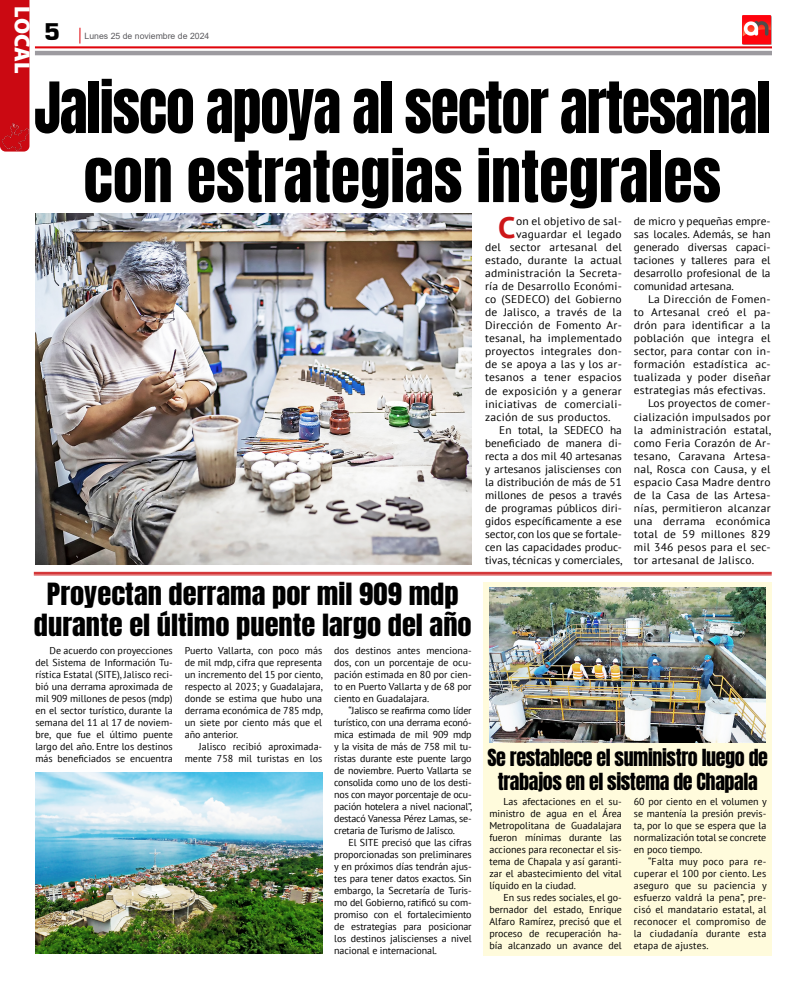
<style>
.page{position:relative;width:808px;height:1007px;background:#fff}
.page>*{position:absolute;margin:0;border:0;box-sizing:border-box;transform-origin:0 0}
.t1{font:60px/69px "Anton";letter-spacing:-.02em;color:#000;text-align:center;scale:.96 1}
.t2{font:700 29.6px "PT Sans";color:#cd1719;scale:1.05 1}
.t3{font:26px/31.2px "Anton";color:#000;text-align:center;scale:1.1 1}
.t4{font:900 25px "Eurostile";color:#000}
.t5{font:900 22px "Myriad Pro";letter-spacing:-.005em;color:#fff}
.t6{font:20px/24px "Anton";letter-spacing:-.02em;color:#000;text-align:center}
.t7{font:11px "PT Sans";letter-spacing:.02em;color:#000;scale:1.05 1}
.t8{font:11px "PT Sans";color:#000}
.t9{font:11px/13px "PT Sans";letter-spacing:.02em;color:#000;text-align:justify}
.t10{font:10px/12px "PT Sans";color:#000;text-align:justify}
.t11{font:8.7px "Arial";color:#5c5b5f}
</style>
<div class="page">
<svg style="left:35px;top:28px;width:737px;height:27px"></svg>
<img style="left:742px;top:16px;width:30px;height:29px">
<img style="left:35px;top:214px;width:437px;height:350px">
<hr style="left:34px;top:572px;width:738px;height:1px;background:#cd1719">
<hr style="left:34px;top:573px;width:738px;height:1px;background:#cd1719">
<hr style="left:34px;top:574px;width:738px;height:1px;background:#cd1719">
<div style="left:484px;top:582px;width:288px;height:373px;background:#fffbdc"></div>
<img style="left:35px;top:772px;width:287px;height:181px">
<img style="left:490px;top:587px;width:276px;height:155px">
<div style="left:0;top:0;width:29px;height:120px;background:#cb0912"></div>
<img style="left:0;top:120px;width:30px;height:32px">
<h3 class="t5" style="left:37px;top:6px;width:68px;rotate:90deg">LOCAL</h3>
<h3 class="t4" style="left:44px;top:18px;width:17px">5</h3>
<p class="t11" style="left:85px;top:30px;width:126px">Lunes 25 de noviembre de 2024</p>
<h1 class="t1" style="left:34px;top:78px;width:769px">Jalisco apoya al sector artesanal con estrategias integrales</h1>
<h3 class="t3" style="left:34px;top:580px;width:399px">Proyectan derrama por mil 909 mdp durante el último puente largo del año</h3>
<p class="t10" style="left:35px;top:643px;width:139px;text-indent:14px">De acuerdo con proyecciones del Sistema de Información Tu&shy;rística Estatal (SITE), Jalisco reci&shy;bió una derrama aproximada de mil 909 millones de pesos (mdp) en el sector turístico, durante la semana del 11 al 17 de noviem&shy;bre, que fue el último puente largo del año. Entre los destinos más beneficiados se encuentra</p>
<p class="t10" style="left:185px;top:643px;width:140px">Puerto Vallarta, con poco más de mil mdp, cifra que representa un incremento del 15 por ciento, respecto al 2023; y Guadalajara, donde se estima que hubo una derrama económica de 785 mdp, un siete por ciento más que el año anterior.</p>
<p class="t10" style="left:185px;top:739px;width:139px;text-align:right">Jalisco recibió aproximada&shy;mente 758 mil turistas en los</p>
<p class="t10" style="left:334px;top:643px;width:139px">dos destinos antes menciona&shy;dos, con un porcentaje de ocu&shy;pación estimada en 80 por cien&shy;to en Puerto Vallarta y de 68 por ciento en Guadalajara.</p>
<p class="t10" style="left:334px;top:703px;width:140px;text-indent:14px">“Jalisco se reafirma como líder turístico, con una derrama econó&shy;mica estimada de mil 909 mdp y la visita de más de 758 mil tu&shy;ristas durante este puente largo de noviembre. Puerto Vallarta se consolida como uno de los desti&shy;nos con mayor porcentaje de ocu&shy;pación hotelera a nivel nacional”, destacó Vanessa Pérez Lamas, se&shy;cretaria de Turismo de Jalisco.</p>
<p class="t10" style="left:334px;top:835px;width:139px;text-indent:14px">El SITE precisó que las cifras proporcionadas son preliminares y en próximos días tendrán ajus&shy;tes para tener datos exactos. Sin embargo, la Secretaría de Turis&shy;mo del Gobierno, ratificó su com&shy;promiso con el fortalecimiento de estrategias para posicionar los destinos jaliscienses a nivel nacional e internacional.</p>
<h2 class="t2" style="left:498px;top:208px;width:18px">C</h2>
<p class="t7" style="left:516px;top:214px;width:102px">on el objetivo de sal-</p>
<p class="t7" style="left:516px;top:227px;width:102px">vaguardar el legado</p>
<p class="t7" style="left:485px;top:240px;width:132px">del sector artesanal del</p>
<p class="t7" style="left:485px;top:253px;width:132px">estado, durante la actual</p>
<p class="t7" style="left:485px;top:266px;width:132px">administración la Secreta-</p>
<p class="t7" style="left:485px;top:279px;width:132px">ría de Desarrollo Económi-</p>
<p class="t7" style="left:485px;top:292px;width:132px">co (SEDECO) del Gobierno</p>
<p class="t7" style="left:485px;top:305px;width:132px">de Jalisco, a través de la</p>
<p class="t7" style="left:485px;top:318px;width:132px">Dirección de Fomento Ar-</p>
<p class="t7" style="left:485px;top:331px;width:132px">tesanal, ha implementado</p>
<p class="t7" style="left:485px;top:344px;width:132px">proyectos integrales don-</p>
<p class="t7" style="left:485px;top:357px;width:132px">de se apoya a las y los ar-</p>
<p class="t7" style="left:485px;top:370px;width:132px">tesanos a tener espacios</p>
<p class="t7" style="left:485px;top:383px;width:132px">de exposición y a generar</p>
<p class="t7" style="left:485px;top:396px;width:132px">iniciativas de comerciali-</p>
<p class="t7" style="left:485px;top:409px;width:121px">zación de sus productos.</p>
<p class="t8" style="left:499px;top:422px;width:124px">En total, la SEDECO ha</p>
<p class="t8" style="left:485px;top:435px;width:138px">beneficiado de manera di-</p>
<p class="t8" style="left:485px;top:448px;width:138px">recta a dos mil 40 artesanas</p>
<p class="t8" style="left:485px;top:461px;width:138px">y artesanos jaliscienses con</p>
<p class="t8" style="left:485px;top:474px;width:138px">la distribución de más de 51</p>
<p class="t8" style="left:485px;top:487px;width:138px">millones de pesos a través</p>
<p class="t8" style="left:485px;top:500px;width:138px">de programas públicos diri-</p>
<p class="t8" style="left:485px;top:513px;width:138px">gidos específicamente a ese</p>
<p class="t8" style="left:485px;top:526px;width:138px">sector, con los que se fortale-</p>
<p class="t8" style="left:485px;top:539px;width:138px">cen las capacidades produc-</p>
<p class="t8" style="left:485px;top:552px;width:139px">tivas, técnicas y comerciales,</p>
<p class="t9" style="left:634px;top:215px;width:138px">de micro y pequeñas empre&shy;sas locales. Además, se han generado diversas capaci&shy;taciones y talleres para el desarrollo profesional de la comunidad artesana.</p>
<p class="t7" style="left:648px;top:292px;width:118px">La Dirección de Fomen-</p>
<p class="t7" style="left:634px;top:305px;width:132px">to Artesanal creó el pa-</p>
<p class="t7" style="left:634px;top:318px;width:132px">drón para identificar a la</p>
<p class="t7" style="left:634px;top:331px;width:132px">población que integra el</p>
<p class="t7" style="left:634px;top:344px;width:132px">sector, para contar con in-</p>
<p class="t7" style="left:634px;top:357px;width:132px">formación estadística ac-</p>
<p class="t7" style="left:634px;top:370px;width:132px">tualizada y poder diseñar</p>
<p class="t7" style="left:634px;top:383px;width:127px">estrategias más efectivas.</p>
<p class="t7" style="left:648px;top:396px;width:118px">Los proyectos de comer-</p>
<p class="t7" style="left:634px;top:409px;width:132px">cialización impulsados por</p>
<p class="t7" style="left:634px;top:422px;width:133px">la administración estatal,</p>
<p class="t7" style="left:634px;top:435px;width:132px">como Feria Corazón de Ar-</p>
<p class="t7" style="left:634px;top:448px;width:132px">tesano, Caravana Artesa-</p>
<p class="t7" style="left:634px;top:461px;width:132px">nal, Rosca con Causa, y el</p>
<p class="t7" style="left:634px;top:474px;width:132px">espacio Casa Madre dentro</p>
<p class="t7" style="left:634px;top:487px;width:132px">de la Casa de las Artesa-</p>
<p class="t7" style="left:634px;top:500px;width:132px">nías, permitieron alcanzar</p>
<p class="t7" style="left:634px;top:513px;width:132px">una derrama económica</p>
<p class="t7" style="left:634px;top:526px;width:132px">total de 59 millones 829</p>
<p class="t7" style="left:634px;top:539px;width:132px">mil 346 pesos para el sec-</p>
<p class="t7" style="left:634px;top:552px;width:116px">tor artesanal de Jalisco.</p>
<h3 class="t6" style="left:487px;top:747px;width:282px">Se restablece el suministro luego de trabajos en el sistema de Chapala</h3>
<p class="t10" style="left:489px;top:794px;width:134px;text-indent:14px">Las afectaciones en el su&shy;ministro de agua en el Área Metropolitana de Guadalajara fueron mínimas durante las acciones para reconectar el sis&shy;tema de Chapala y así garanti&shy;zar el abastecimiento del vital líquido en la ciudad.</p>
<p class="t10" style="left:489px;top:890px;width:134px;text-indent:14px">En sus redes sociales, el go&shy;bernador del estado, Enrique Alfaro Ramírez, precisó que el proceso de recuperación ha&shy;bía alcanzado un avance del</p>
<p class="t10" style="left:634px;top:794px;width:134px">60 por ciento en el volumen y se mantenía la presión previs&shy;ta, por lo que se espera que la normalización total se concrete en poco tiempo.</p>
<p class="t10" style="left:634px;top:854px;width:134px;text-indent:14px">“Falta muy poco para re&shy;cuperar el 100 por ciento. Les aseguro que su paciencia y esfuerzo valdrá la pena”, pre&shy;cisó el mandatario estatal, al reconocer el compromiso de la ciudadanía durante esta etapa de ajustes.</p>
</div>
